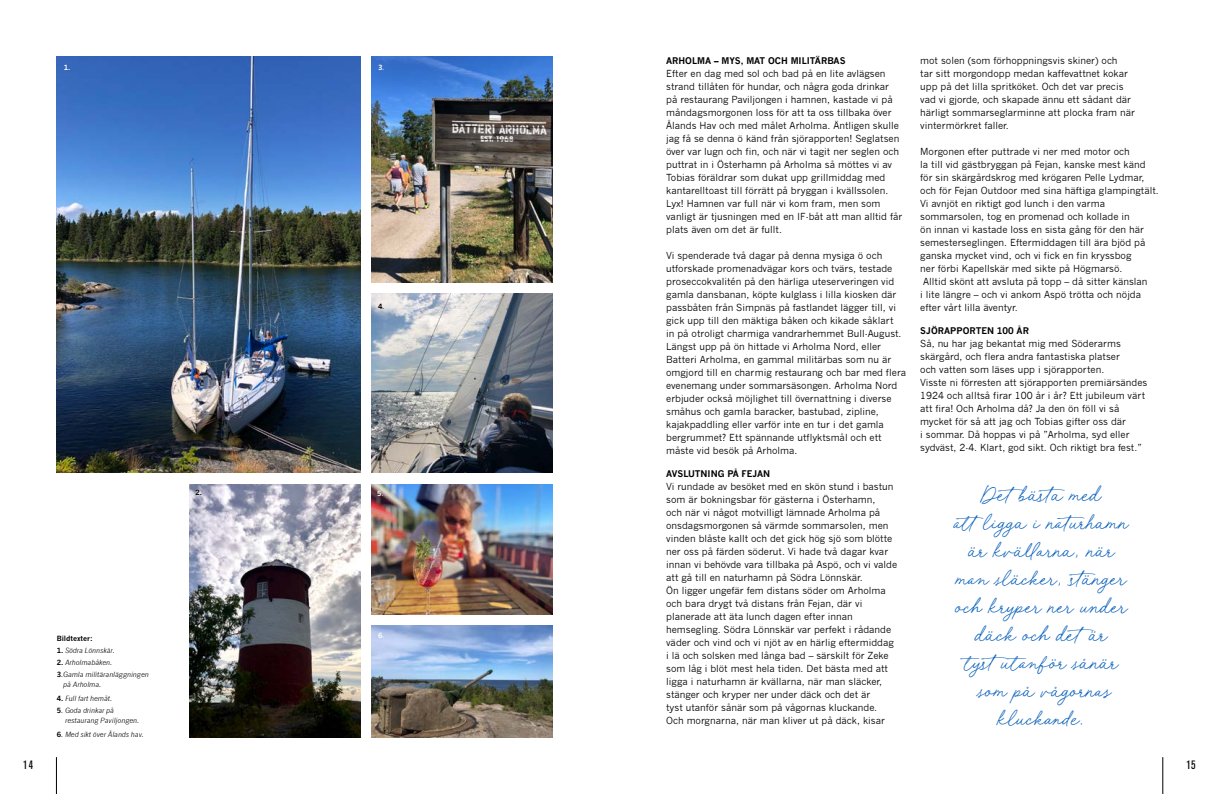
<style>
.page{position:relative;width:1219px;height:794px;background:#fff}
.page>*{position:absolute;margin:0;border:0;box-sizing:border-box;transform-origin:0 0}
.t1{font:24px/28px "Marilyn Wilde";color:#005cb9;text-align:center}
.t2{font:condensed 12px "Akzidenz Grotesk BE";color:#000}
.t3{font:9.5px/13px "News Gothic";color:#000}
.t4{font:700 9px "News Gothic";color:#000}
.t5{font:italic 7px/12px "News Gothic";color:#000}
.t6{font:700 7px "News Gothic";color:#000}
.t7{font:700 7px "News Gothic";color:#fff}
.s1{font-weight:700;font-style:normal}
.s2{font-weight:400;font-style:italic}
</style>
<div class="page">
<img style="left:189px;top:484px;width:171px;height:253px">
<img style="left:371px;top:293px;width:182px;height:180px">
<img style="left:57px;top:57px;width:303px;height:416px">
<hr style="left:1162px;top:757px;width:1px;height:37px;background:#000">
<hr style="left:56px;top:757px;width:1px;height:37px;background:#000">
<img style="left:371px;top:57px;width:182px;height:225px">
<img style="left:371px;top:484px;width:182px;height:130px">
<img style="left:371px;top:626px;width:182px;height:111px">
<p class="t7" style="left:64px;top:63px;width:8px">1.</p>
<p class="t6" style="left:196px;top:488px;width:8px">2.</p>
<p class="t6" style="left:57px;top:634px;width:38px">Bildtexter:</p>
<p class="t5" style="left:57px;top:644px;width:60px"><span class="s1">1.</span> Södra Lönnskär.</p>
<p class="t5" style="left:57px;top:656px;width:94px"><span class="s1">2.</span> Arholmabåken.<br><span class="s1">3</span>.Gamla militäranläggningen</p>
<p class="t5" style="left:63px;top:678px;width:40px">på Arholma.</p>
<p class="t5" style="left:57px;top:692px;width:57px"><span class="s1">4.</span> Full fart hemåt.</p>
<p class="t5" style="left:65px;top:705px;width:76px;line-height:10px;text-indent:-8px"><span class="s1">5</span>. Goda drinkar på restaurang Paviljongen.</p>
<p class="t5" style="left:57px;top:728px;width:89px"><span class="s1">6</span>. Med sikt över Ålands hav.</p>
<p class="t7" style="left:378px;top:63px;width:8px">3<span class="s2">.</span></p>
<p class="t6" style="left:378px;top:302px;width:8px">4<span class="s2">.</span></p>
<p class="t7" style="left:377px;top:489px;width:8px">5<span class="s2">.</span></p>
<p class="t7" style="left:378px;top:631px;width:8px">6<span class="s2">.</span></p>
<p class="t4" style="left:666px;top:55px;width:181px">ARHOLMA – MYS, MAT OCH MILITÄRBAS</p>
<p class="t3" style="left:666px;top:67px;width:238px">Efter en dag med sol och bad på en lite avlägsen strand tillåten för hundar, och några goda drinkar på restaurang Paviljongen i hamnen, kastade vi på måndagsmorgonen loss för att ta oss tillbaka över Ålands Hav och med målet Arholma. Äntligen skulle jag få se denna ö känd från sjörapporten! Seglatsen över var lugn och fin, och när vi tagit ner seglen och puttrat in i Österhamn på Arholma så möttes vi av Tobias föräldrar som dukat upp grillmiddag med kantarelltoast till förrätt på bryggan i kvällssolen.<br>Lyx! Hamnen var full när vi kom fram, men som vanligt är tjusningen med en IF-båt att man alltid får plats även om det är fullt.</p>
<p class="t3" style="left:666px;top:249px;width:241px">Vi spenderade två dagar på denna mysiga ö och utforskade promenadvägar kors och tvärs, testade proseccokvalitén på den härliga uteserveringen vid gamla dansbanan, köpte kulglass i lilla kiosken där passbåten från Simpnäs på fastlandet lägger till, vi gick upp till den mäktiga båken och kikade såklart<br>in på otroligt charmiga vandrarhemmet Bull-August.<br>Längst upp på ön hittade vi Arholma Nord, eller Batteri Arholma, en gammal militärbas som nu är omgjord till en charmig restaurang och bar med flera evenemang under sommarsäsongen. Arholma Nord erbjuder också möjlighet till övernattning i diverse småhus och gamla baracker, bastubad, zipline, kajakpaddling eller varför inte en tur i det gamla bergrummet? Ett spännande utflyktsmål och ett måste vid besök på Arholma.</p>
<p class="t4" style="left:666px;top:468px;width:106px">AVSLUTNING PÅ FEJAN</p>
<p class="t3" style="left:666px;top:480px;width:233px">Vi rundade av besöket med en skön stund i bastun som är bokningsbar för gästerna i Österhamn,<br>och när vi något motvilligt lämnade Arholma på onsdagsmorgonen så värmde sommarsolen, men vinden blåste kallt och det gick hög sjö som blötte ner oss på färden söderut. Vi hade två dagar kvar innan vi behövde vara tillbaka på Aspö, och vi valde att gå till en naturhamn på Södra Lönnskär.<br>Ön ligger ungefär fem distans söder om Arholma och bara drygt två distans från Fejan, där vi planerade att äta lunch dagen efter innan hemsegling. Södra Lönnskär var perfekt i rådande väder och vind och vi njöt av en härlig eftermiddag i lä och solsken med långa bad – särskilt för Zeke som låg i blöt mest hela tiden. Det bästa med att ligga i naturhamn är kvällarna, när man släcker, stänger och kryper ner under däck och det är<br>tyst utanför sånär som på vågornas kluckande.<br>Och morgnarna, när man kliver ut på däck, kisar</p>
<p class="t3" style="left:920px;top:54px;width:216px">mot solen (som förhoppningsvis skiner) och<br>tar sitt morgondopp medan kaffevattnet kokar upp på det lilla spritköket. Och det var precis vad vi gjorde, och skapade ännu ett sådant där härligt sommarseglarminne att plocka fram när vintermörkret faller.</p>
<p class="t3" style="left:920px;top:145px;width:211px">Morgonen efter puttrade vi ner med motor och</p>
<p class="t3" style="left:920px;top:158px;width:227px">la till vid gästbryggan på Fejan, kanske mest känd</p>
<p class="t3" style="left:920px;top:171px;width:226px">för sin skärgårdskrog med krögaren Pelle Lydmar,</p>
<p class="t3" style="left:920px;top:184px;width:240px">och för Fejan Outdoor med sina häftiga glampingtält.</p>
<p class="t3" style="left:920px;top:197px;width:186px">Vi avnjöt en riktigt god lunch i den varma</p>
<p class="t3" style="left:920px;top:210px;width:211px">sommarsolen, tog en promenad och kollade in</p>
<p class="t3" style="left:920px;top:223px;width:225px">ön innan vi kastade loss en sista gång för den här</p>
<p class="t3" style="left:920px;top:236px;width:227px">semesterseglingen. Eftermiddagen till ära bjöd på</p>
<p class="t3" style="left:920px;top:249px;width:213px">ganska mycket vind, och vi fick en fin kryssbog</p>
<p class="t3" style="left:920px;top:262px;width:204px">ner förbi Kapellskär med sikte på Högmarsö.</p>
<p class="t3" style="left:923px;top:275px;width:226px">Alltid skönt att avsluta på topp – då sitter känslan</p>
<p class="t3" style="left:920px;top:288px;width:222px">i lite längre – och vi ankom Aspö trötta och nöjda</p>
<p class="t3" style="left:920px;top:301px;width:99px">efter vårt lilla äventyr.</p>
<p class="t4" style="left:920px;top:325px;width:110px">SJÖRAPPORTEN 100 ÅR</p>
<p class="t3" style="left:920px;top:337px;width:229px">Så, nu har jag bekantat mig med Söderarms skärgård, och flera andra fantastiska platser<br>och vatten som läses upp i sjörapporten.<br>Visste ni förresten att sjörapporten premiärsändes 1924 och alltså firar 100 år i år? Ett jubileum värt att fira! Och Arholma då? Ja den ön föll vi så mycket för så att jag och Tobias gifter oss där<br>i sommar. Då hoppas vi på ”Arholma, syd eller sydväst, 2-4. Klart, god sikt. Och riktigt bra fest.”</p>
<h1 class="t1" style="left:955px;top:481px;width:176px">Detbästa med<br>att ligga i naturhamn är kvällarna, när man släcker, stänger och kryper ner under däck och detär tystutanför sånär som på vågornas kluckande.</h1>
<p class="t2" style="left:23px;top:758px;width:12px">14</p>
<p class="t2" style="left:1186px;top:758px;width:11px">15</p>
</div>
